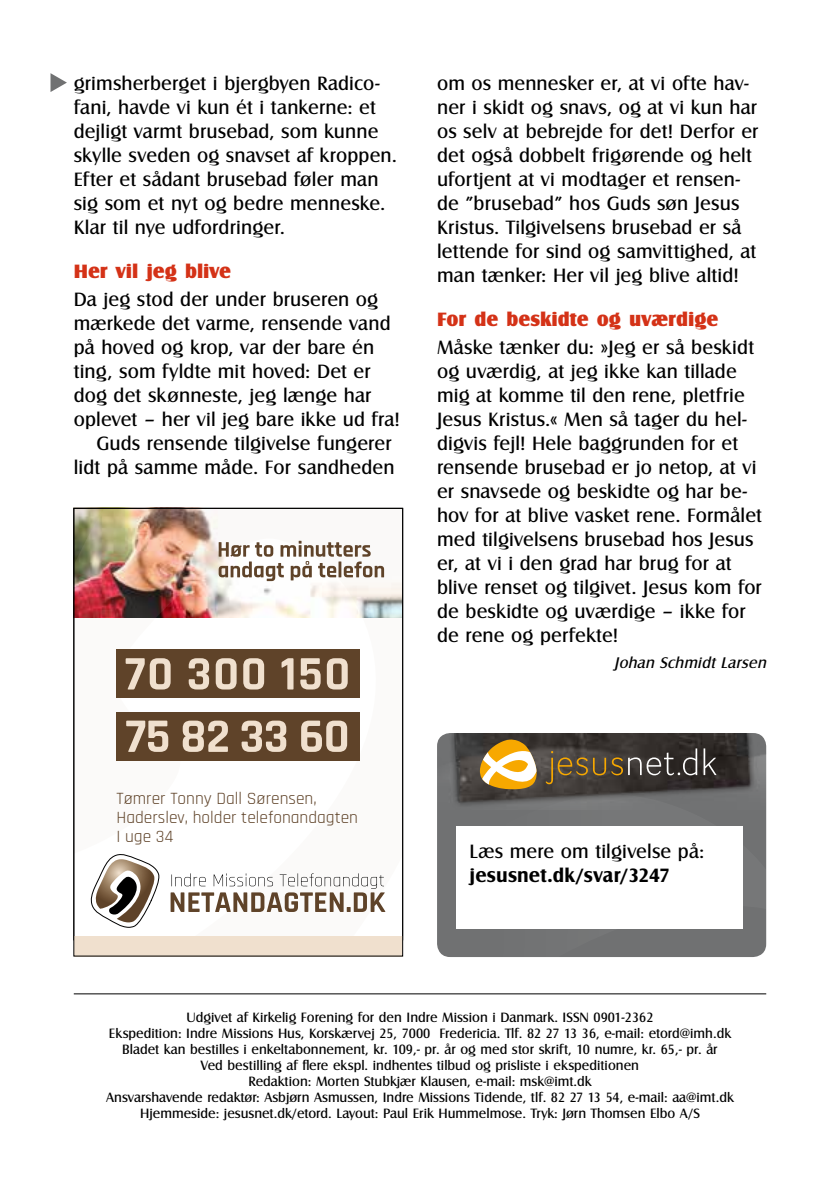
<style>
.page{position:relative;width:840px;height:1191px;background:#fff}
.page>*{position:absolute;margin:0;border:0;box-sizing:border-box;transform-origin:0 0}
.t1{font:20px/24px "Castle T";letter-spacing:.005em;color:#000}
.t2{font:20px "Castle T Ultr";color:#d43217}
.t3{font:700 20px "Castle T";letter-spacing:.01em;color:#000}
.t4{font:17.4px/18.8px "Rajdhani";color:#5f4329}
.t5{font:italic 16px "Castle T";color:#000}
.t6{font:14px/16px "Castle T";color:#000;text-align:center}
</style>
<div class="page">
<hr style="left:74px;top:993px;width:691px;height:1px;background:#000">
<div style="left:437px;top:810px;width:328px;height:147px;background:#707172"></div>
<img style="left:437px;top:733px;width:328px;height:77px">
<svg style="left:545px;top:748px;width:171px;height:36px;background:#524a3e"></svg>
<svg style="left:479px;top:739px;width:57px;height:50px"></svg>
<div style="left:456px;top:826px;width:286px;height:102px;background:#fff"></div>
<svg style="left:50px;top:73px;width:17px;height:19px"></svg>
<img style="left:76px;top:510px;width:324px;height:418px">
<div style="left:74px;top:936px;width:328px;height:20px;background:#f0e0ce"></div>
<div style="left:116px;top:711px;width:244px;height:49px;background:#5f4329"></div>
<svg style="left:126px;top:720px;width:221px;height:32px"></svg>
<div style="left:116px;top:649px;width:244px;height:49px;background:#5f4329"></div>
<svg style="left:125px;top:658px;width:222px;height:31px"></svg>
<svg style="left:218px;top:541px;width:166px;height:40px"></svg>
<svg style="left:90px;top:853px;width:70px;height:74px"></svg>
<svg style="left:170px;top:873px;width:215px;height:39px"></svg>
<p class="t1" style="left:74px;top:71px;width:324px">grimsherberget i bjergbyen Radico&shy;fani, havde vi kun ét i tankerne: et dejligt varmt brusebad, som kunne skylle sveden og snavset af kroppen.<br>Efter et sådant brusebad føler man sig som et nyt og bedre menneske.<br>Klar til nye udfordringer.</p>
<p class="t2" style="left:74px;top:259px;width:159px">Her vil jeg blive</p>
<p class="t1" style="left:74px;top:287px;width:306px">Da jeg stod der under bruseren og</p>
<p class="t1" style="left:74px;top:311px;width:318px">mærkede det varme, rensende vand</p>
<p class="t1" style="left:74px;top:335px;width:302px">på hoved og krop, var der bare én</p>
<p class="t1" style="left:74px;top:359px;width:298px">ting, som fyldte mit hoved: Det er</p>
<p class="t1" style="left:74px;top:383px;width:299px">dog det skønneste, jeg længe har</p>
<p class="t1" style="left:74px;top:407px;width:328px">oplevet – her vil jeg bare ikke ud fra!</p>
<p class="t1" style="left:96px;top:431px;width:296px">Guds rensende tilgivelse fungerer</p>
<p class="t1" style="left:74px;top:455px;width:322px">lidt på samme måde. For sandheden</p>
<p class="t1" style="left:437px;top:71px;width:323px">om os mennesker er, at vi ofte hav&shy;ner i skidt og snavs, og at vi kun har os selv at bebrejde for det! Derfor er det også dobbelt frigørende og helt ufortjent at vi modtager et rensen&shy;de ”brusebad” hos Guds søn Jesus Kristus. Tilgivelsens brusebad er så lettende for sind og samvittighed, at man tænker: Her vil jeg blive altid!</p>
<p class="t2" style="left:437px;top:307px;width:282px">For de beskidte og uværdige</p>
<p class="t1" style="left:437px;top:335px;width:326px">Måske tænker du: »Jeg er så beskidt og uværdig, at jeg ikke kan tillade mig at komme til den rene, pletfrie Jesus Kristus.« Men så tager du hel&shy;digvis fejl! Hele baggrunden for et rensende brusebad er jo netop, at vi er snavsede og beskidte og har be&shy;hov for at blive vasket rene. Formålet med tilgivelsens brusebad hos Jesus er, at vi i den grad har brug for at blive renset og tilgivet. Jesus kom for de beskidte og uværdige – ikke for de rene og perfekte!</p>
<p class="t5" style="left:614px;top:653px;width:157px">Johan Schmidt Larsen</p>
<p class="t4" style="left:116px;top:789px;width:243px">Tømrer Tonny Dall Sørensen,<br>Haderslev, holder telefonandagten<br>I uge 34</p>
<p class="t1" style="left:469px;top:839px;width:236px">Læs mere om tilgivelse på:</p>
<p class="t3" style="left:469px;top:864px;width:202px">jesusnet.dk/svar/3247</p>
<p class="t6" style="left:106px;top:1009px;width:628px">Udgivet af Kirkelig Forening for den Indre Mission i Danmark. ISSN 0901-2362<br>Ekspedition: Indre Missions Hus, Korskærvej 25, 7000 Fredericia. Tlf. 82 27 13 36, e-mail: etord@imh.dk Bladet kan bestilles i enkeltabonnement, kr. 109,- pr. år og med stor skrift, 10 numre, kr. 65,- pr. år<br>Ved bestilling af flere ekspl. indhentes tilbud og prisliste i ekspeditionen<br>Redaktion: Morten Stubkjær Klausen, e-mail: msk@imt.dk<br>Ansvarshavende redaktør: Asbjørn Asmussen, Indre Missions Tidende, tlf. 82 27 13 54, e-mail: aa@imt.dk Hjemmeside: jesusnet.dk/etord. Layout: Paul Erik Hummelmose. Tryk: Jørn Thomsen Elbo A/S</p>
</div>
